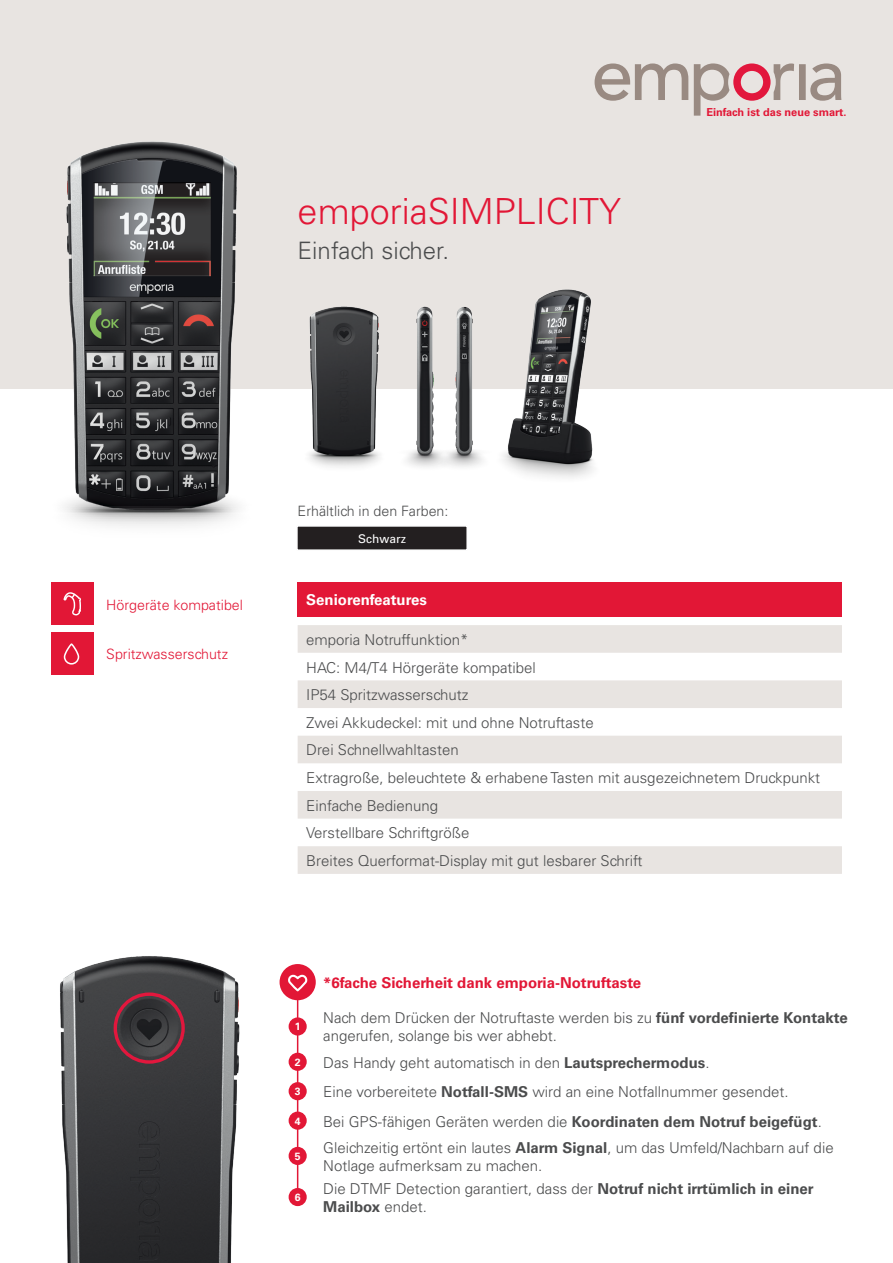
<style>
.page{position:relative;width:893px;height:1263px;background:#fff}
.page>*{position:absolute;margin:0;border:0;box-sizing:border-box;transform-origin:0 0}
.t1{font:300 36px "Univers";color:#e21736}
.t2{font:300 24px "Univers";color:#4b4c4d}
.t3{font:300 15px/27.6px "Univers";color:#4b4c4d}
.t4{font:700 15px "Univers";color:#e21736}
.t5{font:700 15px "Univers";color:#fff}
.t6{font:300 14.25px "Univers";color:#e21736}
.t7{font:300 14.25px "Univers";color:#4b4c4d}
.t8{font:12px "Univers";color:#fff}
.t9{font:700 10.95px "Univers";color:#e21736}
.t10{font:700 10.5px "Univers";color:#fff}
.s1{font-weight:700}
</style>
<div class="page">
<div style="left:0;top:0;width:893px;height:389px;background:#e8e4e1"></div>
<img style="left:60px;top:956px;width:180px;height:307px">
<img style="left:407px;top:306px;width:26px;height:161px">
<img style="left:433px;top:307px;width:50px;height:160px">
<img style="left:309px;top:306px;width:71px;height:161px">
<img style="left:503px;top:289px;width:90px;height:189px">
<div style="left:114px;top:992px;width:71px;height:72px;border:3px solid #e2173d;border-radius:50%"></div>
<img style="left:65px;top:141px;width:173px;height:385px">
<hr style="left:297px;top:992px;width:1px;height:205px;background:#e21736">
<div style="left:298px;top:583px;width:544px;height:34px;background:#e21736"></div>
<svg style="left:298px;top:625px;width:544px;height:249px;fill:#e8e4e1"></svg>
<svg style="left:297px;top:526px;width:170px;height:24px;background:#302c2d"></svg>
<div style="left:51px;top:583px;width:43px;height:42px;background:#e21736"></div>
<div style="left:280px;top:964px;width:36px;height:36px;background:#e21736;border-radius:50%"></div>
<div style="left:289px;top:1017px;width:18px;height:18px;background:#e21736;border-radius:50%"></div>
<div style="left:289px;top:1147px;width:18px;height:18px;background:#e21736;border-radius:50%"></div>
<div style="left:289px;top:1188px;width:18px;height:18px;background:#e21736;border-radius:50%"></div>
<div style="left:289px;top:1053px;width:18px;height:18px;background:#e21736;border-radius:50%"></div>
<div style="left:289px;top:1082px;width:18px;height:18px;background:#e21736;border-radius:50%"></div>
<div style="left:289px;top:1111px;width:18px;height:19px;background:#e21736;border-radius:50%"></div>
<svg style="left:288px;top:974px;width:20px;height:18px"></svg>
<div style="left:51px;top:632px;width:43px;height:43px;background:#e21736"></div>
<svg style="left:64px;top:643px;width:15px;height:22px"></svg>
<svg style="left:64px;top:592px;width:17px;height:23px"></svg>
<svg style="left:595px;top:63px;width:246px;height:53px"></svg>
<h1 class="t1" style="left:298px;top:190px;width:325px">emporiaSIMPLICITY</h1>
<h2 class="t2" style="left:298px;top:236px;width:153px">Einfach sicher.</h2>
<p class="t9" style="left:706px;top:105px;width:142px">Einfach ist das neue smart.</p>
<p class="t6" style="left:106px;top:596px;width:138px">Hörgeräte kompatibel</p>
<p class="t6" style="left:106px;top:646px;width:123px">Spritzwasserschutz</p>
<p class="t7" style="left:298px;top:502px;width:152px">Erhältlich in den Farben:</p>
<p class="t8" style="left:358px;top:531px;width:50px">Schwarz</p>
<p class="t5" style="left:306px;top:591px;width:122px">Seniorenfeatures</p>
<p class="t3" style="left:306px;top:626px;width:516px">emporia Notruffunktion*<br>HAC: M4/T4 Hörgeräte kompatibel<br>IP54 Spritzwasserschutz<br>Zwei Akkudeckel: mit und ohne Notruftaste<br>Drei Schnellwahltasten<br>Extragroße, beleuchtete &amp; erhabene Tasten mit ausgezeichnetem Druckpunkt Einfache Bedienung<br>Verstellbare Schriftgröße<br>Breites Querformat-Display mit gut lesbarer Schrift</p>
<p class="t10" style="left:295px;top:1020px;width:7px">1</p>
<p class="t4" style="left:323px;top:974px;width:320px">*6fache Sicherheit dank emporia-Notruftaste</p>
<p class="t3" style="left:323px;top:1009px;width:526px;line-height:18px">Nach dem Drücken der Notruftaste werden bis zu <span class="s1">fünf vordefinierte Kontakte </span>angerufen, solange bis wer abhebt.</p>
<p class="t10" style="left:295px;top:1056px;width:7px">2</p>
<p class="t3" style="left:323px;top:1048px;width:388px">Das Handy geht automatisch in den <span class="s1">Lautsprechermodus</span>.</p>
<p class="t10" style="left:295px;top:1085px;width:7px">3</p>
<p class="t3" style="left:323px;top:1078px;width:467px">Eine vorbereitete <span class="s1">Notfall-SMS</span> wird an eine Notfallnummer gesendet.</p>
<p class="t10" style="left:295px;top:1115px;width:7px">4</p>
<p class="t3" style="left:323px;top:1107px;width:500px">Bei GPS-fähigen Geräten werden die <span class="s1">Koordinaten dem Notruf beigefügt</span>.</p>
<p class="t10" style="left:295px;top:1150px;width:7px">5</p>
<p class="t3" style="left:323px;top:1138px;width:512px;line-height:18px">Gleichzeitig ertönt ein lautes <span class="s1">Alarm Signal</span>, um das Umfeld/Nachbarn auf die<br>Notlage aufmerksam zu machen.</p>
<p class="t10" style="left:295px;top:1191px;width:7px">6</p>
<p class="t3" style="left:323px;top:1180px;width:492px;line-height:18px">Die DTMF Detection garantiert, dass der <span class="s1">Notruf nicht irrtümlich in einer<br>Mailbox</span> endet.</p>
</div>
